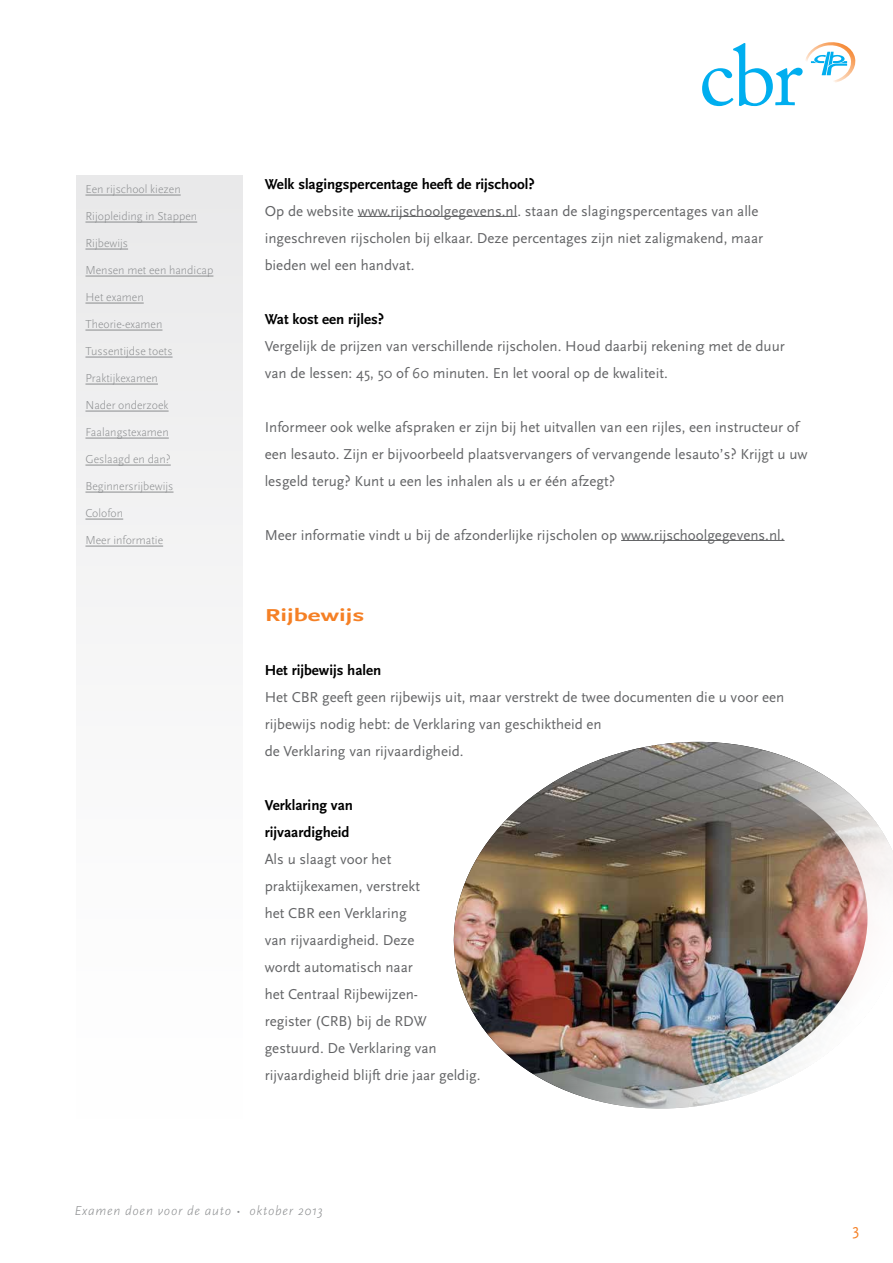
<style>
.page{position:relative;width:893px;height:1263px;background:#fff}
.page>*{position:absolute;margin:0;border:0;box-sizing:border-box;transform-origin:0 0}
.t1{font:700 18px "Scala Sans Pro";color:#f58025;scale:1.5 1}
.t2{font:16.5px "Scala Sans Pro";color:#f58025}
.t3{font:15px/27px "Scala Sans Pro";color:#636466}
.t4{font:700 15px/27px "Scala Sans Pro";color:#000}
.t5{font:italic 300 13.5px "Scala Sans Pro";letter-spacing:.05em;color:#8a8c8e}
.t6{font:300 12px "Scala Sans Pro";color:#8a8c8e}
</style>
<div class="page">
<div style="left:77px;top:175px;width:166px;height:948px;background:#f6f6f6"></div>
<hr style="left:85px;top:195px;width:96px;height:1px;background:#8a8c8e">
<hr style="left:85px;top:222px;width:112px;height:1px;background:#8a8c8e">
<hr style="left:85px;top:249px;width:43px;height:1px;background:#8a8c8e">
<hr style="left:85px;top:276px;width:128px;height:1px;background:#8a8c8e">
<hr style="left:85px;top:303px;width:59px;height:1px;background:#8a8c8e">
<hr style="left:85px;top:330px;width:77px;height:1px;background:#8a8c8e">
<hr style="left:85px;top:357px;width:88px;height:1px;background:#8a8c8e">
<hr style="left:85px;top:384px;width:73px;height:1px;background:#8a8c8e">
<hr style="left:85px;top:411px;width:84px;height:1px;background:#8a8c8e">
<hr style="left:85px;top:438px;width:84px;height:1px;background:#8a8c8e">
<hr style="left:85px;top:465px;width:86px;height:1px;background:#8a8c8e">
<hr style="left:85px;top:492px;width:89px;height:1px;background:#8a8c8e">
<hr style="left:85px;top:519px;width:38px;height:1px;background:#8a8c8e">
<hr style="left:85px;top:546px;width:78px;height:1px;background:#8a8c8e">
<img style="left:453px;top:741px;width:440px;height:368px">
<svg style="left:702px;top:42px;width:153px;height:64px"></svg>
<hr style="left:358px;top:216px;width:159px;height:1px;background:#636466">
<hr style="left:621px;top:540px;width:164px;height:1px;background:#636466">
<p class="t6" style="left:85px;top:181px;width:97px">Een rijschool kiezen</p>
<p class="t6" style="left:85px;top:208px;width:113px">Rijopleiding in Stappen</p>
<p class="t6" style="left:85px;top:235px;width:44px">Rijbewijs</p>
<p class="t6" style="left:85px;top:262px;width:129px">Mensen met een handicap</p>
<p class="t6" style="left:85px;top:289px;width:60px">Het examen</p>
<p class="t6" style="left:85px;top:316px;width:79px">Theorie-examen</p>
<p class="t6" style="left:85px;top:343px;width:89px">Tussentijdse toets</p>
<p class="t6" style="left:85px;top:370px;width:74px">Praktijkexamen</p>
<p class="t6" style="left:85px;top:397px;width:85px">Nader onderzoek</p>
<p class="t6" style="left:85px;top:424px;width:85px">Faalangstexamen</p>
<p class="t6" style="left:85px;top:451px;width:87px">Geslaagd en dan?</p>
<p class="t6" style="left:85px;top:478px;width:90px">Beginnersrijbewijs</p>
<p class="t6" style="left:85px;top:505px;width:39px">Colofon</p>
<p class="t6" style="left:85px;top:532px;width:79px">Meer informatie</p>
<p class="t4" style="left:265px;top:170px;width:271px">Welk slagingspercentage heeft de rijschool?</p>
<p class="t3" style="left:265px;top:197px;width:500px">Op de website www.rijschoolgegevens.nl. staan de slagingspercentages van alle ingeschreven rijscholen bij elkaar. Deze percentages zijn niet zaligmakend, maar bieden wel een handvat.</p>
<p class="t4" style="left:265px;top:305px;width:121px">Wat kost een rijles?</p>
<p class="t3" style="left:265px;top:332px;width:522px">Vergelijk de prijzen van verschillende rijscholen. Houd daarbij rekening met de duur van de lessen: 45, 50 of 60 minuten. En let vooral op de kwaliteit.</p>
<p class="t3" style="left:265px;top:413px;width:544px">Informeer ook welke afspraken er zijn bij het uitvallen van een rijles, een instructeur of een lesauto. Zijn er bijvoorbeeld plaatsvervangers of vervangende lesauto’s? Krijgt u uw lesgeld terug? Kunt u een les inhalen als u er één afzegt?</p>
<p class="t3" style="left:265px;top:521px;width:521px">Meer informatie vindt u bij de afzonderlijke rijscholen op www.rijschoolgegevens.nl.</p>
<p class="t1" style="left:265px;top:603px;width:68px">Rijbewijs</p>
<p class="t4" style="left:265px;top:656px;width:118px">Het rijbewijs halen</p>
<p class="t3" style="left:265px;top:683px;width:521px">Het CBR geeft geen rijbewijs uit, maar verstrekt de twee documenten die u voor een rijbewijs nodig hebt: de Verklaring van geschiktheid en<br>de Verklaring van rijvaardigheid.</p>
<p class="t4" style="left:265px;top:791px;width:90px">Verklaring van rijvaardigheid</p>
<p class="t3" style="left:265px;top:845px;width:217px">Als u slaagt voor het praktijkexamen, verstrekt<br>het CBR een Verklaring<br>van rijvaardigheid. Deze<br>wordt automatisch naar<br>het Centraal Rijbewijzen-<br>register (CRB) bij de RDW gestuurd. De Verklaring van rijvaardigheid blijft drie jaar geldig.</p>
<p class="t5" style="left:74px;top:1202px;width:250px">Examen doen voor de auto • oktober 2013</p>
<p class="t2" style="left:853px;top:1219px;width:9px">3</p>
</div>
